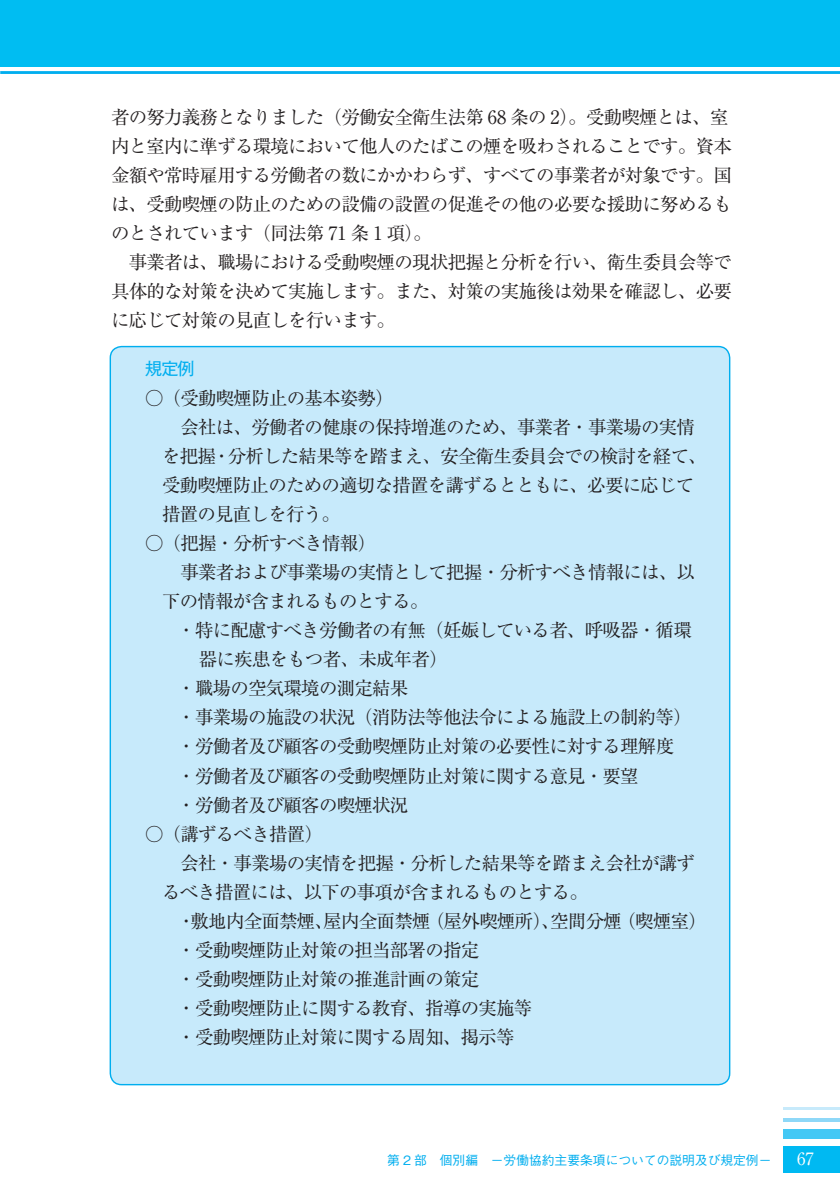
<style>
.page{position:relative;width:840px;height:1191px;background:#fff}
.page>*{position:absolute;margin:0;border:0;box-sizing:border-box;transform-origin:0 0}
.t1{font:18.4px/29px "Ryumin Pro Regular 90 msp RKSJ H";letter-spacing:-.04em;color:#231f20}
.t2{font:17px "Gothic MB101 Pro Regular 90 msp RKSJ H";color:#00aeef}
.t3{font:17px "Ryumin Pro Regular 90 msp RKSJ H";color:#fff}
.t4{font:12.8px "Gothic BBB Pro Medium 90 msp RKSJ H";color:#00aeef}
</style>
<div class="page">
<div style="left:110px;top:346px;width:620px;height:738px;background:#c7eafb;border-radius:11px"></div>
<div style="left:0;top:0;width:840px;height:67px;background:#00bdf2"></div>
<div style="left:783px;top:1146px;width:57px;height:26px;background:#00b9f2"></div>
<div style="left:783px;top:1129px;width:57px;height:9px;background:#44c8f5"></div>
<svg style="left:783px;top:1118px;width:57px;height:3px"></svg>
<hr style="left:783px;top:1107px;width:57px;height:3px;background:#c7eafb">
<hr style="left:0;top:71px;width:840px;height:3px;background:#00aeef">
<p class="t1" style="left:111px;top:105px;width:622px">者の努力義務となりました（労働安全衛生法第 68 条の 2）。受動喫煙とは、室内と室内に準ずる環境において他人のたばこの煙を吸わされることです。資本金額や常時雇用する労働者の数にかかわらず、すべての事業者が対象です。国は、受動喫煙の防止のための設備の設置の促進その他の必要な援助に努めるものとされています（同法第 71 条 1 項）。<br>　事業者は、職場における受動喫煙の現状把握と分析を行い、衛生委員会等で具体的な対策を決めて実施します。また、対策の実施後は効果を確認し、必要に応じて対策の見直しを行います。</p>
<p class="t2" style="left:145px;top:362px;width:51px">規定例</p>
<p class="t1" style="left:145px;top:386px;width:250px">○（受動喫煙防止の基本姿勢）</p>
<p class="t1" style="left:145px;top:415px;width:551px">　　会社は、労働者の健康の保持増進のため、事業者・事業場の実情</p>
<p class="t1" style="left:162px;top:444px;width:546px">を把握・分析した結果等を踏まえ、安全衛生委員会での検討を経て、</p>
<p class="t1" style="left:162px;top:473px;width:534px">受動喫煙防止のための適切な措置を講ずるとともに、必要に応じて</p>
<p class="t1" style="left:162px;top:502px;width:180px">措置の見直しを行う。</p>
<p class="t1" style="left:145px;top:531px;width:233px">○（把握・分析すべき情報）</p>
<p class="t1" style="left:145px;top:560px;width:552px">　　事業者および事業場の実情として把握・分析すべき情報には、以</p>
<p class="t1" style="left:162px;top:589px;width:268px">下の情報が含まれるものとする。</p>
<p class="t1" style="left:177px;top:618px;width:516px">・特に配慮すべき労働者の有無（妊娠している者、呼吸器・循環</p>
<p class="t1" style="left:199px;top:647px;width:250px">器に疾患をもつ者、未成年者）</p>
<p class="t1" style="left:177px;top:676px;width:233px">・職場の空気環境の測定結果</p>
<p class="t1" style="left:177px;top:705px;width:516px">・事業場の施設の状況（消防法等他法令による施設上の制約等）</p>
<p class="t1" style="left:177px;top:734px;width:498px">・労働者及び顧客の受動喫煙防止対策の必要性に対する理解度</p>
<p class="t1" style="left:177px;top:763px;width:463px">・労働者及び顧客の受動喫煙防止対策に関する意見・要望</p>
<p class="t1" style="left:177px;top:792px;width:233px">・労働者及び顧客の喫煙状況</p>
<p class="t1" style="left:145px;top:821px;width:180px">○（講ずるべき措置）</p>
<p class="t1" style="left:145px;top:850px;width:552px">　　会社・事業場の実情を把握・分析した結果等を踏まえ会社が講ず</p>
<p class="t1" style="left:162px;top:879px;width:428px">るべき措置には、以下の事項が含まれるものとする。</p>
<p class="t1" style="left:177px;top:909px;width:531px">・敷地内全面禁煙、屋内全面禁煙（屋外喫煙所）、空間分煙（喫煙室）</p>
<p class="t1" style="left:177px;top:938px;width:303px">・受動喫煙防止対策の担当部署の指定</p>
<p class="t1" style="left:177px;top:967px;width:303px">・受動喫煙防止対策の推進計画の策定</p>
<p class="t1" style="left:177px;top:996px;width:357px">・受動喫煙防止に関する教育、指導の実施等</p>
<p class="t1" style="left:177px;top:1025px;width:339px">・受動喫煙防止対策に関する周知、掲示等</p>
<p class="t4" style="left:387px;top:1154px;width:386px">第 2 部　個別編　－労働協約主要条項についての説明及び規定例－</p>
<p class="t3" style="left:797px;top:1152px;width:19px">67</p>
</div>
